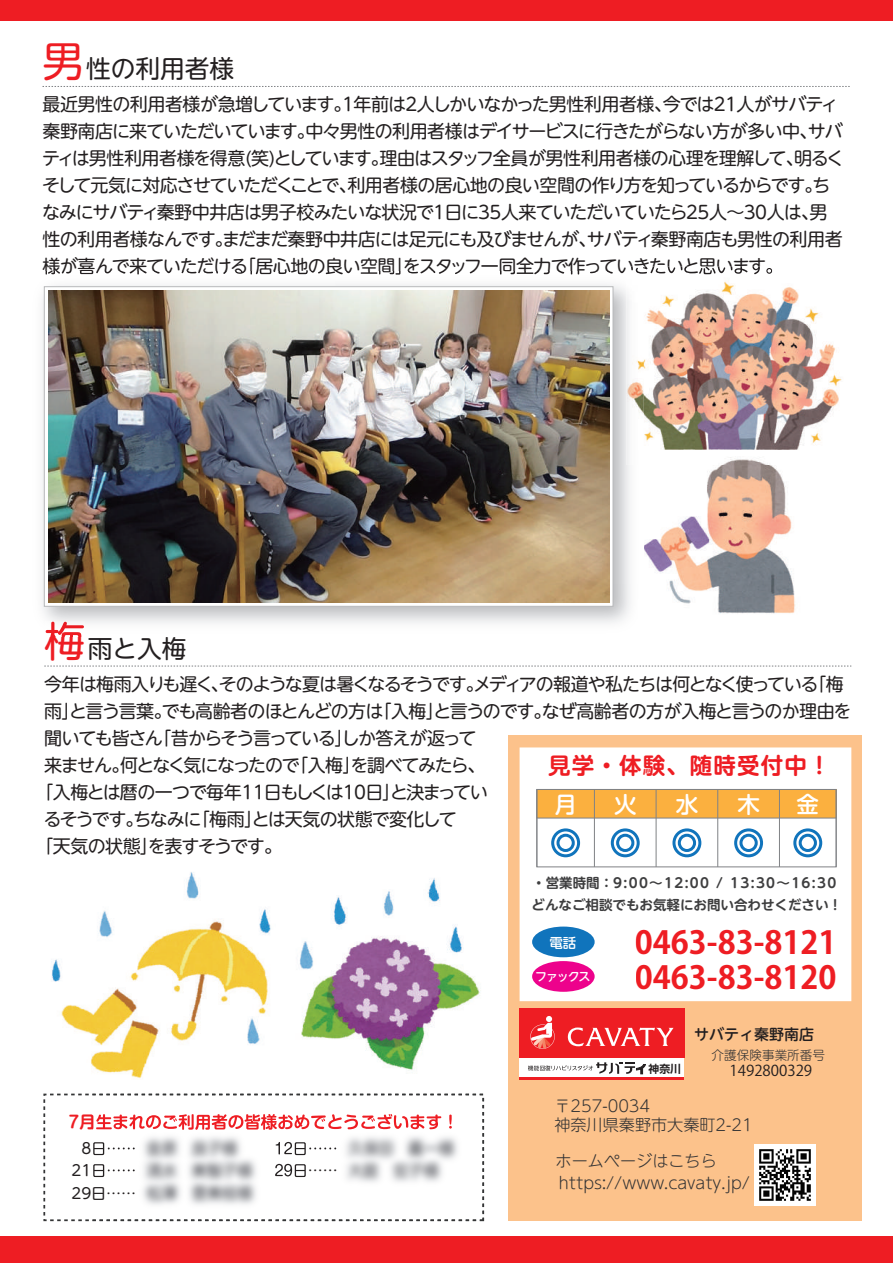
<style>
.page{position:relative;width:893px;height:1263px;background:#fff}
.page>*{position:absolute;margin:0;border:0;box-sizing:border-box;transform-origin:0 0}
.t1{font:700 31.5px "Koz Go Pro";color:#ee1d23}
.t2{font:24.75px "UD Shin M Go Pr 6 N";color:#231f20}
.t3{font:700 22.5px "UD Shin M Go Pr 6 N De";letter-spacing:.05em;color:#ee1d23}
.t4{font:500 22.5px "UD Shin M Go Pr 6 N";color:#fff}
.t5{font:18px/27px "UD Shin M Go Pr 6 N";letter-spacing:-.055em;color:#231f20}
.t6{font:18px "UD Shin M Go Pr 6 N";letter-spacing:-.075em;color:#231f20}
.t7{font:18px "UD Shin M Go Pr 6 N";letter-spacing:-.08em;color:#231f20}
.t8{font:300 16.05px/19.4px "UD Shin M Go Pr 6 N";color:#333334}
.t9{font:15px "Koz Go Pr 6 N";color:#231f20}
.t10{font:500 15px "UD Shin M Go Pr 6 N";color:#231f20}
.t11{font:15px "UD Shin M Go Pr 6 N";color:#231f20}
.t12{font:700 13.5px "UD Shin M Go Pr 6 N De";letter-spacing:.1em;color:#3e3e3f}
.t13{font:700 13.5px "UD Shin M Go Pr 6 N De";color:#3e3e3f}
.t14{font:500 13.5px "UD Shin M Go Pr 6 N";color:#fff}
.t15{font:300 12.6px "UD Shin M Go Pr 6 N";color:#333334}
.t16{font:500 12px "UD Shin M Go Pr 6 N";letter-spacing:-.1em;color:#fff}
.t17{font:700 10.8px "UD Shin Go Pr 6 N De";color:#231f20}
.s1{font-family:"P Shin M Go Pr 6 N";font-size:41.25px;color:#ee1d23}
.s2{font-family:"P Shin M Go Pr 6 N"}
</style>
<div class="page">
<div style="left:509px;top:735px;width:353px;height:485px;background:#fcc28b"></div>
<div style="left:519px;top:1058px;width:165px;height:22px;background:#fff"></div>
<div style="left:519px;top:1008px;width:165px;height:50px;background:#ee1d23"></div>
<hr style="left:519px;top:1077px;width:165px;height:3px;background:#ee1d23">
<svg style="left:528px;top:1062px;width:118px;height:12px"></svg>
<svg style="left:568px;top:1027px;width:105px;height:19px"></svg>
<svg style="left:530px;top:1016px;width:25px;height:33px"></svg>
<div style="left:520px;top:747px;width:331px;height:254px;background:#fff"></div>
<div style="left:590px;top:918px;width:46px;height:46px;background:#fff"></div>
<div style="left:532px;top:926px;width:63px;height:31px;background:#1074bc;border-radius:50%"></div>
<div style="left:592px;top:957px;width:43px;height:43px;background:#fff"></div>
<div style="left:532px;top:961px;width:63px;height:31px;background:#ed028c;border-radius:50%"></div>
<div style="left:537px;top:789px;width:299px;height:78px;border:1px solid #808285"></div>
<div style="left:537px;top:789px;width:299px;height:29px;background:#fbb03f"></div>
<hr style="left:779px;top:789px;width:1px;height:78px;background:#808285">
<hr style="left:836px;top:789px;width:1px;height:78px;background:#808285">
<div style="left:537px;top:789px;width:299px;height:29px;border:1px solid #808285"></div>
<hr style="left:594px;top:789px;width:1px;height:78px;background:#808285">
<hr style="left:537px;top:789px;width:1px;height:78px;background:#808285">
<hr style="left:656px;top:789px;width:1px;height:78px;background:#808285">
<hr style="left:717px;top:789px;width:1px;height:78px;background:#808285">
<div style="left:793px;top:828px;width:29px;height:29px;border:3px solid #1074bc;border-radius:50%"></div>
<div style="left:734px;top:828px;width:29px;height:29px;border:3px solid #1074bc;border-radius:50%"></div>
<div style="left:672px;top:828px;width:29px;height:29px;border:3px solid #1074bc;border-radius:50%"></div>
<div style="left:611px;top:828px;width:29px;height:29px;border:3px solid #1074bc;border-radius:50%"></div>
<div style="left:551px;top:828px;width:29px;height:29px;border:3px solid #1074bc;border-radius:50%"></div>
<div style="left:556px;top:834px;width:19px;height:18px;border:3px solid #1074bc;border-radius:50%"></div>
<div style="left:616px;top:834px;width:18px;height:18px;border:3px solid #1074bc;border-radius:50%"></div>
<div style="left:678px;top:834px;width:18px;height:18px;border:3px solid #1074bc;border-radius:50%"></div>
<div style="left:739px;top:834px;width:19px;height:18px;border:3px solid #1074bc;border-radius:50%"></div>
<div style="left:799px;top:834px;width:18px;height:18px;border:3px solid #1074bc;border-radius:50%"></div>
<div style="left:0;top:1236px;width:893px;height:27px;background:#ee1d23"></div>
<div style="left:0;top:0;width:893px;height:20px;background:#ee1d23"></div>
<img style="left:754px;top:1144px;width:62px;height:61px">
<svg style="left:43px;top:1093px;width:250px;height:128px"></svg>
<img style="left:93px;top:1095px;width:198px;height:82px">
<img style="left:93px;top:1093px;width:198px;height:2px">
<img style="left:296px;top:1093px;width:188px;height:15px">
<svg style="left:43px;top:86px;width:807px;height:1px"></svg>
<svg style="left:44px;top:666px;width:807px;height:1px"></svg>
<img style="left:291px;top:1108px;width:14px;height:56px">
<img style="left:93px;top:1108px;width:198px;height:34px">
<img style="left:93px;top:1114px;width:201px;height:16px">
<img style="left:306px;top:1108px;width:179px;height:114px">
<img style="left:306px;top:1213px;width:178px;height:8px">
<img style="left:482px;top:1112px;width:2px;height:101px">
<img style="left:306px;top:1142px;width:30px;height:13px">
<img style="left:294px;top:1114px;width:158px;height:16px">
<img style="left:306px;top:1164px;width:30px;height:13px">
<img style="left:93px;top:1177px;width:201px;height:45px">
<img style="left:93px;top:1219px;width:200px;height:2px">
<svg style="left:93px;top:1142px;width:11px;height:13px"></svg>
<img style="left:108px;top:1147px;width:27px;height:2px">
<img style="left:276px;top:1142px;width:15px;height:13px">
<svg style="left:93px;top:1164px;width:11px;height:13px"></svg>
<img style="left:108px;top:1169px;width:27px;height:2px">
<svg style="left:296px;top:1219px;width:10px;height:2px"></svg>
<svg style="left:291px;top:1142px;width:15px;height:13px"></svg>
<img style="left:275px;top:1164px;width:16px;height:13px">
<svg style="left:291px;top:1164px;width:15px;height:13px"></svg>
<img style="left:51px;top:872px;width:220px;height:207px">
<img style="left:299px;top:878px;width:182px;height:192px">
<img style="left:644px;top:281px;width:198px;height:169px">
<img style="left:630px;top:266px;width:142px;height:9px">
<img style="left:644px;top:457px;width:151px;height:157px">
<img style="left:45px;top:622px;width:39px;height:15px">
<img style="left:45px;top:271px;width:580px;height:4px">
<img style="left:626px;top:271px;width:18px;height:194px">
<svg style="left:44px;top:286px;width:569px;height:321px"></svg>
<img style="left:48px;top:291px;width:561px;height:311px">
<h2 class="t2" style="left:43px;top:48px;width:193px"><span class="s1">男</span>性の利用者様</h2>
<p class="t5" style="left:42px;top:89px;width:803px">最近男性の利用者様が急増しています。1年前は2人しかいなかった男性利用者様、今では21人がサバティ秦野南店に来ていただいています。中々男性の利用者様はデイサービスに行きたがらない方が多い中、サバティは男性利用者様を得意(笑)としています。理由はスタッフ全員が男性利用者様の心理を理解して、明るくそして元気に対応させていただくことで、利用者様の居心地の良い空間の作り方を知っているからです。ちなみにサバティ秦野中井店は男子校みたいな状況で1日に35人来ていただいていたら25人～30人は、男性の利用者様なんです。まだまだ秦野中井店には足元にも及びませんが、サバティ秦野南店も男性の利用者様が喜んで来ていただける「居心地の良い空間」をスタッフ一同全力で作っていきたいと思います。</p>
<h2 class="t2" style="left:44px;top:628px;width:144px"><span class="s1">梅</span>雨と入梅</h2>
<p class="t7" style="left:44px;top:669px;width:801px">今年は梅雨入りも遅く、そのような夏は暑くなるそうです。メディアの報道や私たちは何となく使っている「梅</p>
<p class="t5" style="left:44px;top:696px;width:809px">雨」と言う言葉。でも高齢者のほとんどの方は「入梅」と言うのです。なぜ高齢者の方が入梅と言うのか理由を</p>
<p class="t6" style="left:44px;top:723px;width:434px">聞いても皆さん「昔からそう言っている」しか答えが返って</p>
<p class="t6" style="left:44px;top:750px;width:443px">来ません。何となく気になったので「入梅」を調べてみたら、</p>
<p class="t5" style="left:35px;top:777px;width:454px">「入梅とは暦の一つで毎年11日もしくは10日」と決まってい</p>
<p class="t5" style="left:43px;top:804px;width:415px">るそうです。ちなみに「梅雨」とは天気の状態で変化して</p>
<p class="t5" style="left:35px;top:831px;width:248px">「天気の状態」を表すそうです。</p>
<p class="t3" style="left:548px;top:746px;width:284px">見学・体験、随時受付中！</p>
<p class="t4" style="left:554px;top:785px;width:24px">月</p>
<p class="t4" style="left:614px;top:785px;width:24px">火</p>
<p class="t4" style="left:676px;top:785px;width:24px">水</p>
<p class="t4" style="left:737px;top:785px;width:24px">木</p>
<p class="t4" style="left:796px;top:785px;width:24px">金</p>
<p class="t12" style="left:532px;top:871px;width:305px">・営業時間：9:00～12:00 / 13:30～16:30</p>
<p class="t13" style="left:532px;top:893px;width:312px">どんなご相談でもお気軽にお問い合わせください！</p>
<p class="t14" style="left:549px;top:931px;width:28px">電話</p>
<h1 class="t1" style="left:635px;top:922px;width:203px">0463-83-8121</h1>
<p class="t16" style="left:535px;top:966px;width:57px">ファックス</p>
<h1 class="t1" style="left:635px;top:957px;width:203px">0463-83-8120</h1>
<p class="t11" style="left:71px;top:1180px;width:66px">29日<span class="s2">……</span></p>
<p class="t17" style="left:649px;top:1060px;width:34px">神奈川</p>
<p class="t10" style="left:694px;top:1022px;width:121px">サバティ秦野南店</p>
<p class="t15" style="left:712px;top:1045px;width:115px">介護保険事業所番号</p>
<p class="t9" style="left:730px;top:1062px;width:84px">1492800329</p>
<p class="t8" style="left:554px;top:1095px;width:200px">〒257-0034<br>神奈川県秦野市大秦町2-21</p>
<p class="t8" style="left:556px;top:1149px;width:196px;line-height:21.9px">ホームページはこちらhttps://www.cavaty.jp/</p>
</div>
